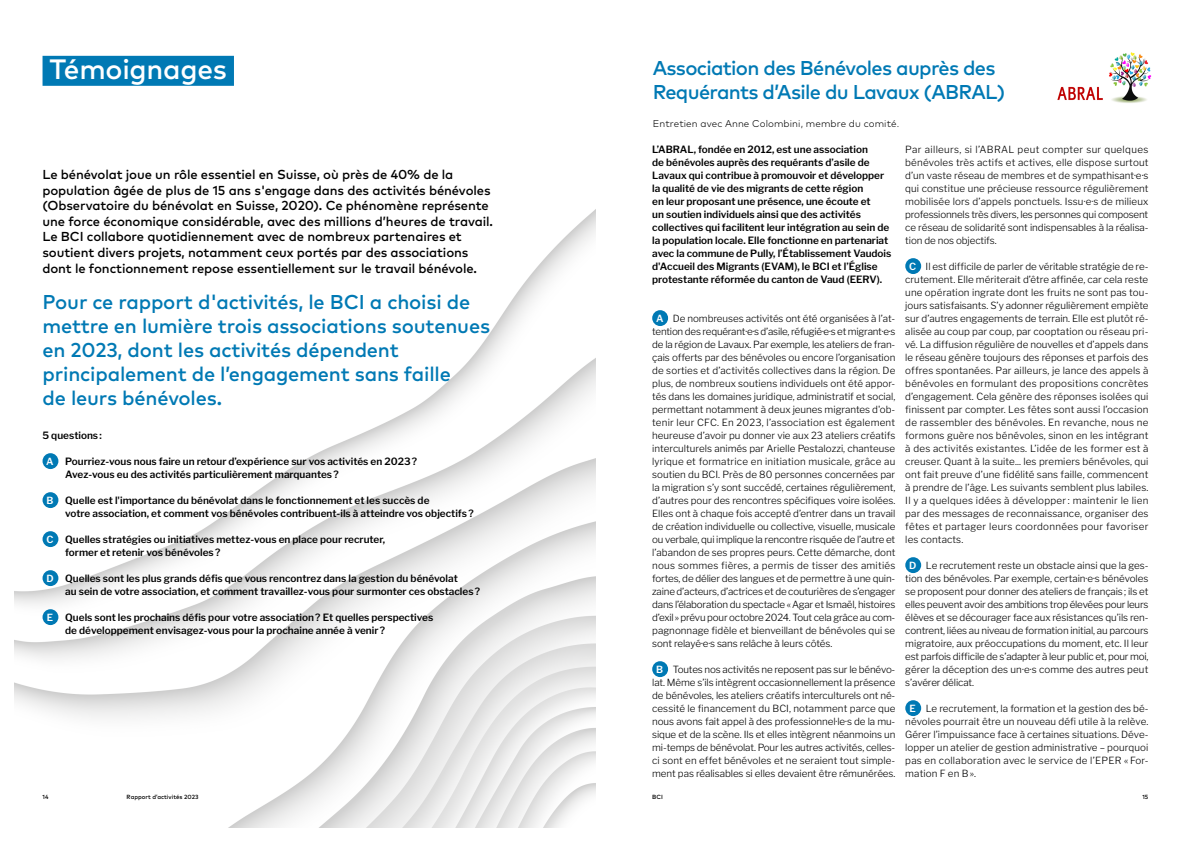
<style>
.page{position:relative;width:1191px;height:842px;background:#fff}
.page>*{position:absolute;margin:0;border:0;box-sizing:border-box;transform-origin:0 0}
.t1{font:500 28px "Mark Pro";letter-spacing:-.01em;color:#fff}
.t2{font:500 20px/24px "Mark Pro";letter-spacing:-.01em;color:#0079b4}
.t3{font:500 20px/24px "Mark Pro";letter-spacing:-.035em;color:#0079b4}
.t4{font:500 13px/15.6px "Mark Pro";letter-spacing:-.01em;color:#000}
.t5{font:600 10px/13px "Libre Franklin";color:#000}
.t6{font:300 9.8px/13px "Libre Franklin";letter-spacing:-.005em;color:#000;text-align:justify}
.t7{font:300 9.8px "Mark Pro";letter-spacing:.01em;color:#000}
.t8{font:500 6px "Mark Pro";color:#000}
.s1{font-size:9.8px;color:#fff}
.s2{font-weight:600;color:#fff}
</style>
<div class="page">
<img style="left:14px;top:210px;width:581px;height:618px">
<div style="left:43px;top:56px;width:191px;height:30px;background:#0079b4"></div>
<div style="left:43px;top:453px;width:15px;height:16px;background:#0079b4;border-radius:50%"></div>
<div style="left:43px;top:492px;width:15px;height:16px;background:#0079b4;border-radius:50%"></div>
<div style="left:43px;top:531px;width:15px;height:16px;background:#0079b4;border-radius:50%"></div>
<div style="left:43px;top:570px;width:15px;height:16px;background:#0079b4;border-radius:50%"></div>
<div style="left:43px;top:609px;width:15px;height:16px;background:#0079b4;border-radius:50%"></div>
<div style="left:652px;top:310px;width:16px;height:16px;background:#0079b4;border-radius:50%"></div>
<div style="left:652px;top:661px;width:16px;height:16px;background:#0079b4;border-radius:50%"></div>
<div style="left:905px;top:258px;width:16px;height:16px;background:#0079b4;border-radius:50%"></div>
<div style="left:905px;top:557px;width:16px;height:16px;background:#0079b4;border-radius:50%"></div>
<div style="left:905px;top:700px;width:16px;height:16px;background:#0079b4;border-radius:50%"></div>
<img style="left:1057px;top:52px;width:95px;height:51px">
<h1 class="t1" style="left:49px;top:48px;width:179px">Témoignages</h1>
<p class="t4" style="left:43px;top:166px;width:452px">Le bénévolat joue un rôle essentiel en Suisse, où près de 40% de la population âgée de plus de 15 ans s'engage dans des activités bénévoles (Observatoire du bénévolat en Suisse, 2020). Ce phénomène représente une force économique considérable, avec des millions d’heures de travail.<br>Le BCI collabore quotidiennement avec de nombreux partenaires et soutient divers projets, notamment ceux portés par des associations dont le fonctionnement repose essentiellement sur le travail bénévole.</p>
<h2 class="t2" style="left:43px;top:288px;width:449px">Pour ce rapport d'activités, le BCI a choisi de mettre en lumière trois associations soutenues en 2023, dont les activités dépendent principalement de l’engagement sans faille<br>de leurs bénévoles.</h2>
<p class="t5" style="left:43px;top:429px;width:61px">5 questions:</p>
<p class="t5" style="left:65px;top:455px;width:353px;text-indent:-19px"><span class="s1">A</span> Pourriez-vous nous faire un retour d’expérience sur vos activités en 2023?<br>Avez-vous eu des activités particulièrement marquantes?</p>
<p class="t5" style="left:65px;top:494px;width:410px;text-indent:-19px"><span class="s1">B</span> Quelle est l'importance du bénévolat dans le fonctionnement et les succès de<br>votre association, et comment vos bénévoles contribuent-ils à atteindre vos objectifs?</p>
<p class="t5" style="left:65px;top:533px;width:321px;text-indent:-19px"><span class="s1">C</span> Quelles stratégies ou initiatives mettez-vous en place pour recruter, former et retenir vos bénévoles?</p>
<p class="t5" style="left:65px;top:572px;width:416px;text-indent:-19px"><span class="s1">D</span> Quelles sont les plus grands défis que vous rencontrez dans la gestion du bénévolat<br>au sein de votre association, et comment travaillez-vous pour surmonter ces obstacles?</p>
<p class="t5" style="left:65px;top:611px;width:369px;text-indent:-18px"><span class="s1">E</span> Quels sont les prochains défis pour votre association? Et quelles perspectives de développement envisagez-vous pour la prochaine année à venir?</p>
<h2 class="t3" style="left:653px;top:54px;width:354px">Association des Bénévoles auprès des<br>Requérants d’Asile du Lavaux (ABRAL)</h2>
<p class="t7" style="left:653px;top:116px;width:248px">Entretien avec Anne Colombini, membre du comité.</p>
<p class="t5" style="left:652px;top:143px;width:241px">L’ABRAL, fondée en 2012, est une association<br>de bénévoles auprès des requérants d’asile de Lavaux qui contribue à promouvoir et développer la qualité de vie des migrants de cette région<br>en leur proposant une présence, une écoute et<br>un soutien individuels ainsi que des activités collectives qui facilitent leur intégration au sein de la population locale. Elle fonctionne en partenariat avec la commune de Pully, l’Établissement Vaudois d'Accueil des Migrants (EVAM), le BCI et l’Église protestante réformée du canton de Vaud (EERV).</p>
<p class="t6" style="left:652px;top:312px;width:245px;text-indent:4px"><span class="s2">A</span> De nombreuses activités ont été organisées à l’at&shy;tention des requérant·e·s d’asile, réfugié·e·s et migrant·e·s de la région de Lavaux. Par exemple, les ateliers de fran&shy;çais offerts par des bénévoles ou encore l’organisation de sorties et d’activités collectives dans la région. De plus, de nombreux soutiens individuels ont été appor&shy;tés dans les domaines juridique, administratif et social, permettant notamment à deux jeunes migrantes d'ob&shy;tenir leur CFC. En 2023, l’association est également heureuse d’avoir pu donner vie aux 23 ateliers créatifs interculturels animés par Arielle Pestalozzi, chanteuse lyrique et formatrice en initiation musicale, grâce au soutien du BCI. Près de 80 personnes concernées par la migration s’y sont succédé, certaines régulièrement, d’autres pour des rencontres spécifiques voire isolées.<br>Elles ont à chaque fois accepté d’entrer dans un travail de création individuelle ou collective, visuelle, musicale ou verbale, qui implique la rencontre risquée de l’autre et l’abandon de ses propres peurs. Cette démarche, dont nous sommes fières, a permis de tisser des amitiés fortes, de délier des langues et de permettre à une quin&shy;zaine d’acteurs, d’actrices et de couturières de s’engager dans l’élaboration du spectacle «Agar et Ismaël, histoires d’exil» prévu pour octobre 2024. Tout cela grâce au com&shy;pagnonnage fidèle et bienveillant de bénévoles qui se sont relayé·e·s sans relâche à leurs côtés.</p>
<p class="t6" style="left:652px;top:663px;width:245px;text-align:center"><span class="s2">B</span> Toutes nos activités ne reposent pas sur le bénévo&shy;lat. Même s’ils intègrent occasionnellement la présence de bénévoles, les ateliers créatifs interculturels ont né&shy;cessité le financement du BCI, notamment parce que nous avons fait appel à des professionnel·le·s de la mu&shy;sique et de la scène. Ils et elles intègrent néanmoins un mi-temps de bénévolat. Pour les autres activités, celles&shy;ci sont en effet bénévoles et ne seraient tout simple&shy;ment pas réalisables si elles devaient être rémunérées.</p>
<p class="t6" style="left:905px;top:143px;width:245px">Par ailleurs, si l’ABRAL peut compter sur quelques bénévoles très actifs et actives, elle dispose surtout d’un vaste réseau de membres et de sympathisant·e·s qui constitue une précieuse ressource régulièrement mobilisée lors d’appels ponctuels. Issu·e·s de milieux professionnels très divers, les personnes qui composent ce réseau de solidarité sont indispensables à la réalisa&shy;tion de nos objectifs.</p>
<p class="t6" style="left:905px;top:260px;width:245px;text-indent:4px"><span class="s2">C</span> Il est difficile de parler de véritable stratégie de re&shy;crutement. Elle mériterait d’être affinée, car cela reste une opération ingrate dont les fruits ne sont pas tou&shy;jours satisfaisants. S’y adonner régulièrement empiète sur d’autres engagements de terrain. Elle est plutôt ré&shy;alisée au coup par coup, par cooptation ou réseau pri&shy;vé. La diffusion régulière de nouvelles et d’appels dans le réseau génère toujours des réponses et parfois des offres spontanées. Par ailleurs, je lance des appels à bénévoles en formulant des propositions concrètes d’engagement. Cela génère des réponses isolées qui finissent par compter. Les fêtes sont aussi l’occasion de rassembler des bénévoles. En revanche, nous ne formons guère nos bénévoles, sinon en les intégrant à des activités existantes. L’idée de les former est à creuser. Quant à la suite... les premiers bénévoles, qui ont fait preuve d’une fidélité sans faille, commencent à prendre de l’âge. Les suivants semblent plus labiles.<br>Il y a quelques idées à développer: maintenir le lien par des messages de reconnaissance, organiser des fêtes et partager leurs coordonnées pour favoriser les contacts.</p>
<p class="t6" style="left:905px;top:559px;width:245px;text-indent:4px"><span class="s2">D</span> Le recrutement reste un obstacle ainsi que la ges&shy;tion des bénévoles. Par exemple, certain·e·s bénévoles se proposent pour donner des ateliers de français; ils et elles peuvent avoir des ambitions trop élevées pour leurs élèves et se décourager face aux résistances qu’ils ren&shy;contrent, liées au niveau de formation initial, au parcours migratoire, aux préoccupations du moment, etc. Il leur est parfois difficile de s’adapter à leur public et, pour moi, gérer la déception des un·e·s comme des autres peut s’avérer délicat.</p>
<p class="t6" style="left:905px;top:702px;width:245px;text-indent:4px"><span class="s2">E</span> Le recrutement, la formation et la gestion des bé&shy;névoles pourrait être un nouveau défi utile à la relève.<br>Gérer l’impuissance face à certaines situations. Déve&shy;lopper un atelier de gestion administrative – pourquoi pas en collaboration avec le service de l’EPER « For&shy;mation F en B».</p>
<p class="t8" style="left:43px;top:792px;width:7px">14</p>
<p class="t8" style="left:127px;top:793px;width:73px">Rapport d’activités 2023</p>
<p class="t8" style="left:652px;top:793px;width:12px">BCI</p>
<p class="t8" style="left:1142px;top:792px;width:7px">15</p>
</div>
